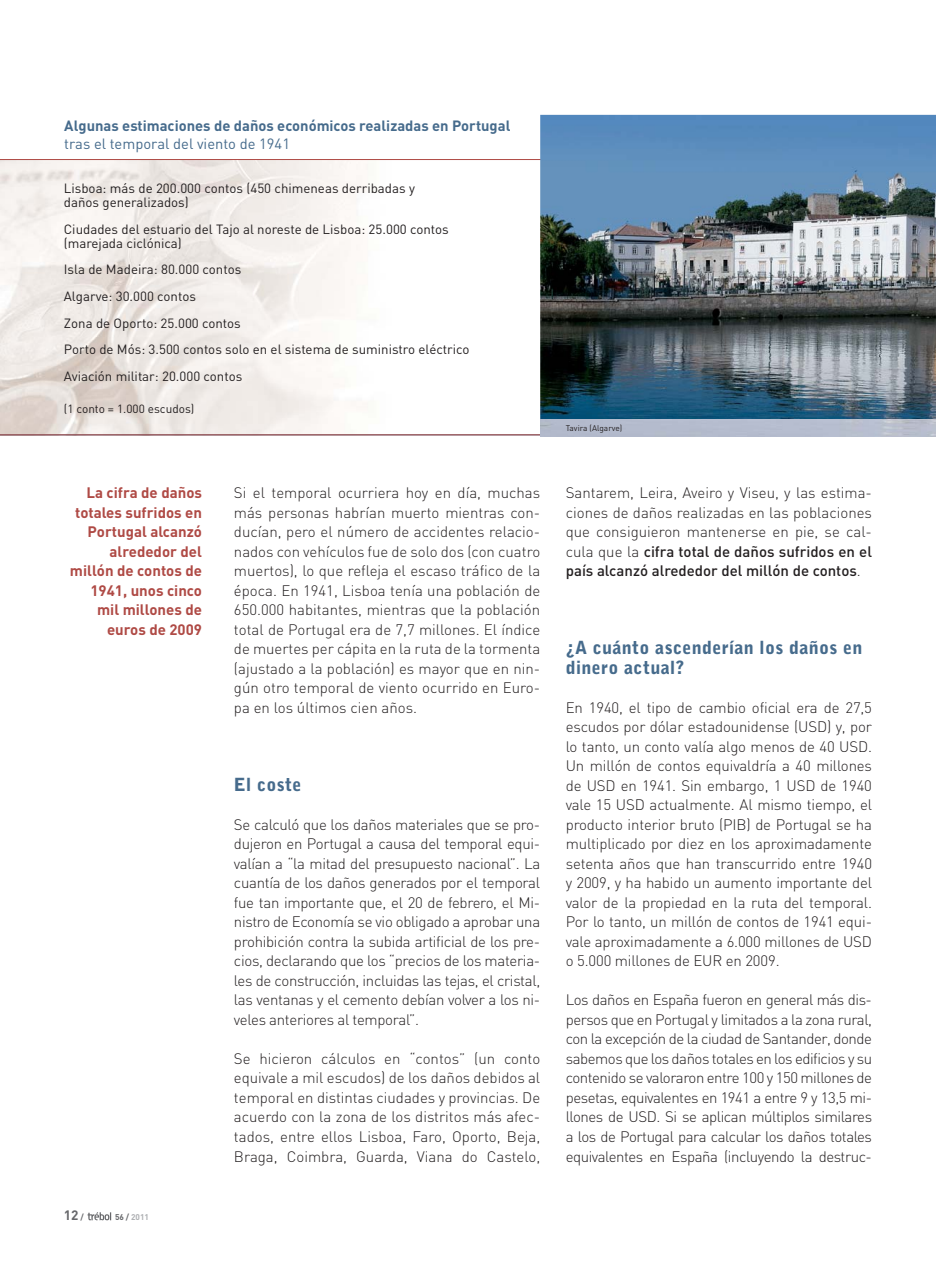
<style>
.page{position:relative;width:936px;height:1264px;background:#fff}
.page>*{position:absolute;margin:0;border:0;box-sizing:border-box;transform-origin:0 0}
.t1{font:900 18px/19.5px "Bell Gothic Std";letter-spacing:.02em;color:#466b8c}
.t2{font:300 15px/19.5px "DIN";letter-spacing:-.01em;color:#231f20;text-align:justify}
.t3{font:700 15px/19.5px "DIN";color:#af4a45;text-align:right}
.t4{font:700 14.7px "DIN";color:#466b8c}
.t5{font:14.7px "DIN";color:#466b8c}
.t6{font:700 13.5px "DIN";color:#67686b}
.t7{font:13.2px/26.7px "DIN";color:#231f20}
.t8{font:11.85px "DIN";color:#231f20}
.t9{font:8.25px "DIN";color:#231f20}
.t10{font:700 8.25px "DIN";color:#aeb0b3}
.s1{font-size:8.25px}
.s2{color:#67686b}
.s3{font-weight:500}
</style>
<div class="page">
<svg style="left:88px;top:1212px;width:23px;height:8px"></svg>
<img style="left:0;top:160px;width:380px;height:274px">
<hr style="left:0;top:434px;width:540px;height:1px;background:#af4a45">
<hr style="left:0;top:159px;width:540px;height:1px;background:#af4a45">
<img style="left:540px;top:115px;width:395px;height:305px">
<p class="t4" style="left:64px;top:120px;width:447px">Algunas estimaciones de daños económicos realizadas en Portugal</p>
<p class="t5" style="left:64px;top:138px;width:227px">tras el temporal del viento de 1941</p>
<p class="t7" style="left:64px;top:182px;width:352px;line-height:14.1px">Lisboa: más de 200.000 contos (450 chimeneas derribadas y daños generalizados)</p>
<p class="t7" style="left:64px;top:223px;width:386px;line-height:14.1px">Ciudades del estuario del Tajo al noreste de Lisboa: 25.000 contos (marejada ciclónica)</p>
<p class="t7" style="left:64px;top:258px;width:407px">Isla de Madeira: 80.000 contos<br>Algarve: 30.000 contos<br>Zona de Oporto: 25.000 contos<br>Porto de Mós: 3.500 contos solo en el sistema de suministro eléctrico Aviación militar: 20.000 contos</p>
<p class="t8" style="left:64px;top:404px;width:132px">(1 conto = 1.000 escudos)</p>
<p class="t3" style="left:70px;top:485px;width:134px">La cifra de daños totales sufridos en<br>Portugal alcanzó alrededor del millón de contos de<br>1941, unos cinco mil millones de euros de 2009</p>
<p class="t6" style="left:64px;top:1210px;width:21px">12 <span class="s1">/</span></p>
<p class="t10" style="left:115px;top:1214px;width:36px"><span class="s2">56 /</span> 2011</p>
<p class="t2" style="left:234px;top:485px;width:308px">Si el temporal ocurriera hoy en día, muchas más personas habrían muerto mientras con&shy;ducían, pero el número de accidentes relacio&shy;nados con vehículos fue de solo dos (con cuatro muertos), lo que refleja el escaso tráfico de la época. En 1941, Lisboa tenía una población de 650.000 habitantes, mientras que la población total de Portugal era de 7,7 millones. El índice de muertes per cápita en la ruta de la tormenta (ajustado a la población) es mayor que en nin&shy;gún otro temporal de viento ocurrido en Euro&shy;pa en los últimos cien años.</p>
<p class="t1" style="left:234px;top:775px;width:69px">El coste</p>
<p class="t2" style="left:234px;top:816px;width:308px">Se calculó que los daños materiales que se pro&shy;dujeron en Portugal a causa del temporal equi&shy;valían a “la mitad del presupuesto nacional”. La cuantía de los daños generados por el temporal fue tan importante que, el 20 de febrero, el Mi&shy;nistro de Economía se vio obligado a aprobar una prohibición contra la subida artificial de los pre&shy;cios, declarando que los “precios de los materia&shy;les de construcción, incluidas las tejas, el cristal, las ventanas y el cemento debían volver a los ni&shy;veles anteriores al temporal”.</p>
<p class="t2" style="left:234px;top:1050px;width:308px">Se hicieron cálculos en “contos” (un conto equivale a mil escudos) de los daños debidos al temporal en distintas ciudades y provincias. De acuerdo con la zona de los distritos más afec&shy;tados, entre ellos Lisboa, Faro, Oporto, Beja, Braga, Coimbra, Guarda, Viana do Castelo,</p>
<p class="t9" style="left:566px;top:425px;width:58px">Tavira (Algarve)</p>
<p class="t2" style="left:566px;top:485px;width:308px">Santarem, Leira, Aveiro y Viseu, y las estima&shy;ciones de daños realizadas en las poblaciones que consiguieron mantenerse en pie, se cal&shy;cula que la <span class="s3">cifra total de daños sufridos en el país alcanzó alrededor del millón de contos</span>.</p>
<p class="t1" style="left:566px;top:639px;width:298px">¿A cuánto ascenderían los daños en dinero actual?</p>
<p class="t2" style="left:566px;top:699px;width:308px">En 1940, el tipo de cambio oficial era de 27,5 escudos por dólar estadounidense (USD) y, por lo tanto, un conto valía algo menos de 40 USD.<br>Un millón de contos equivaldría a 40 millones de USD en 1941. Sin embargo, 1 USD de 1940 vale 15 USD actualmente. Al mismo tiempo, el producto interior bruto (PIB) de Portugal se ha multiplicado por diez en los aproximadamente setenta años que han transcurrido entre 1940 y 2009, y ha habido un aumento importante del valor de la propiedad en la ruta del temporal.<br>Por lo tanto, un millón de contos de 1941 equi&shy;vale aproximadamente a 6.000 millones de USD o 5.000 millones de EUR en 2009.</p>
<p class="t2" style="left:566px;top:992px;width:308px">Los daños en España fueron en general más dis&shy;persos que en Portugal y limitados a la zona rural, con la excepción de la ciudad de Santander, donde sabemos que los daños totales en los edificios y su contenido se valoraron entre 100 y 150 millones de pesetas, equivalentes en 1941 a entre 9 y 13,5 mi&shy;llones de USD. Si se aplican múltiplos similares a los de Portugal para calcular los daños totales equivalentes en España (incluyendo la destruc-</p>
</div>
